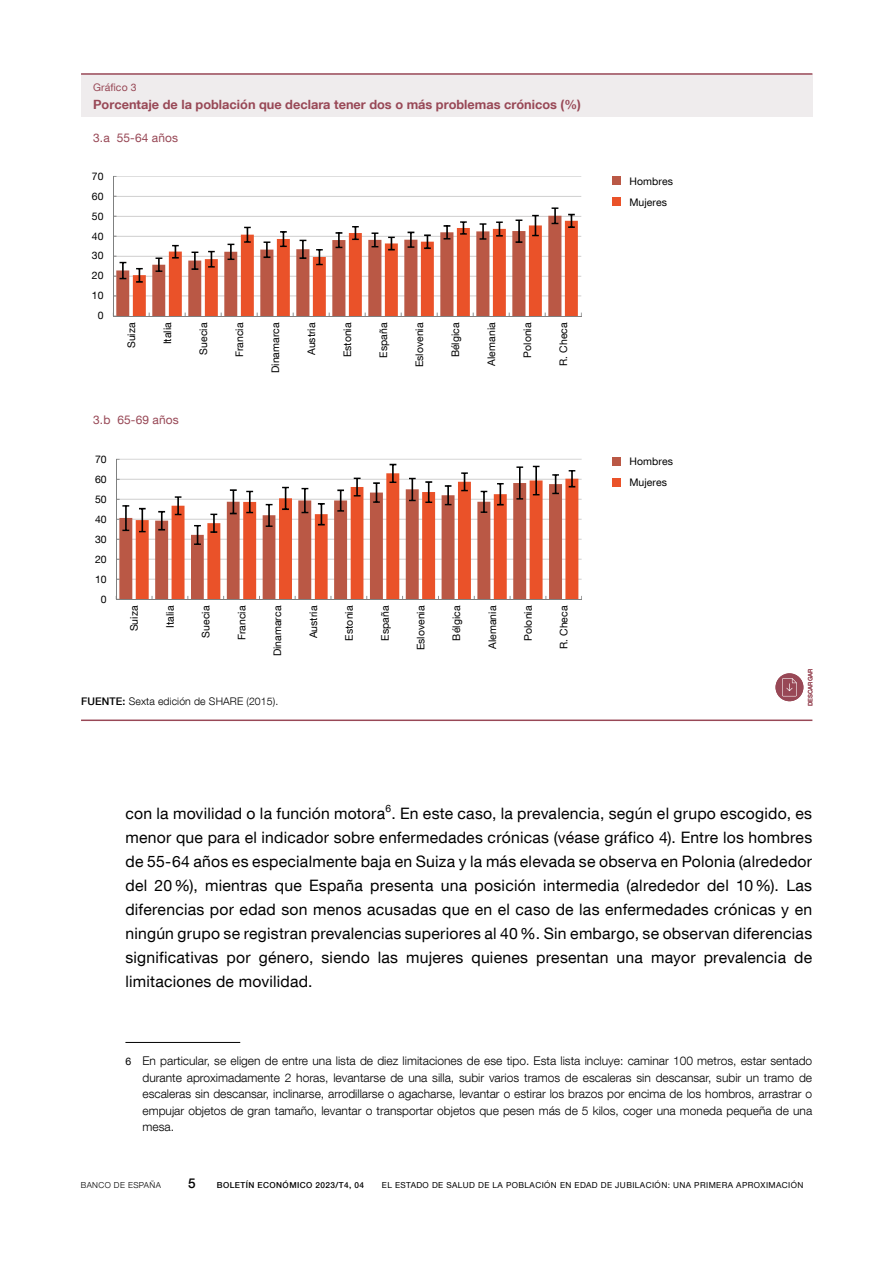
<style>
.page{position:relative;width:893px;height:1263px;background:#fff}
.page>*{position:absolute;margin:0;border:0;box-sizing:border-box;transform-origin:0 0}
.Texto_artículo{font:15.75px/24px "Bd E Neue Helvetica";letter-spacing:.015em;color:#000;text-align:justify}
.t1{font:500 13.5px "Bd E Neue Helvetica";color:#000}
.t2{font:700 12.75px "Bd E Neue Helvetica";color:#984856}
.Citas_1_texto{font:300 12px/16.5px "Bd E Neue Helvetica";color:#000;text-align:justify}
.t3{font:12px "Bd E Neue Helvetica";letter-spacing:.01em;color:#984856}
.t4{font:10.5px "Bd E Neue Helvetica";color:#000}
.t5{font:300 10.5px "Bd E Neue Helvetica";letter-spacing:.01em;color:#000}
.t6{font:10.5px "Bd E Neue Helvetica";letter-spacing:.01em;color:#984856}
.t7{font:8.25px "Bd E Neue Helvetica";letter-spacing:.05em;color:#000}
.t8{font:500 8.25px "Bd E Neue Helvetica";letter-spacing:.05em;color:#000}
.t9{font:300 8.25px "Bd E Neue Helvetica";letter-spacing:.05em;color:#000}
.t10{font:500 6px "Bd E Neue Helvetica";color:#984856}
.s1{font-weight:500}
.s2{font-weight:400;font-size:10.5px}
</style>
<div class="page">
<hr style="left:125px;top:1042px;width:115px;height:1px;background:#000">
<hr style="left:81px;top:719px;width:731px;height:2px;background:#984856">
<div style="left:613px;top:198px;width:8px;height:8px;background:#ea5229"></div>
<div style="left:613px;top:177px;width:8px;height:8px;background:#ba5845"></div>
<div style="left:613px;top:478px;width:8px;height:9px;background:#ea5229"></div>
<div style="left:613px;top:457px;width:8px;height:9px;background:#ba5845"></div>
<div style="left:81px;top:74px;width:731px;height:42px;background:#efeced"></div>
<hr style="left:81px;top:73px;width:731px;height:2px;background:#984856">
<hr style="left:113px;top:196px;width:468px;height:1px;background:#a6a5a5">
<hr style="left:113px;top:176px;width:468px;height:1px;background:#a6a5a5">
<hr style="left:113px;top:176px;width:1px;height:140px;background:#7f8080">
<svg style="left:113px;top:207px;width:469px;height:110px"></svg>
<hr style="left:116px;top:579px;width:466px;height:1px;background:#d9d9d9">
<hr style="left:116px;top:559px;width:466px;height:1px;background:#d9d9d9">
<hr style="left:116px;top:539px;width:466px;height:1px;background:#d9d9d9">
<hr style="left:116px;top:519px;width:466px;height:1px;background:#d9d9d9">
<hr style="left:116px;top:499px;width:466px;height:1px;background:#d9d9d9">
<hr style="left:116px;top:479px;width:466px;height:1px;background:#d9d9d9">
<hr style="left:116px;top:459px;width:466px;height:1px;background:#d9d9d9">
<svg style="left:119px;top:498px;width:17px;height:101px"></svg>
<svg style="left:136px;top:473px;width:442px;height:126px"></svg>
<svg style="left:158px;top:511px;width:7px;height:19px"></svg>
<svg style="left:194px;top:525px;width:7px;height:20px"></svg>
<svg style="left:230px;top:489px;width:7px;height:25px"></svg>
<svg style="left:266px;top:504px;width:7px;height:23px"></svg>
<svg style="left:302px;top:488px;width:6px;height:25px"></svg>
<svg style="left:337px;top:489px;width:7px;height:23px"></svg>
<svg style="left:373px;top:482px;width:7px;height:21px"></svg>
<svg style="left:409px;top:478px;width:7px;height:23px"></svg>
<svg style="left:445px;top:485px;width:6px;height:20px"></svg>
<svg style="left:481px;top:491px;width:6px;height:22px"></svg>
<svg style="left:516px;top:466px;width:7px;height:34px"></svg>
<svg style="left:552px;top:474px;width:7px;height:20px"></svg>
<svg style="left:139px;top:508px;width:7px;height:24px"></svg>
<svg style="left:175px;top:496px;width:6px;height:19px"></svg>
<svg style="left:210px;top:514px;width:7px;height:19px"></svg>
<svg style="left:246px;top:491px;width:7px;height:22px"></svg>
<svg style="left:282px;top:487px;width:7px;height:23px"></svg>
<svg style="left:318px;top:503px;width:7px;height:22px"></svg>
<svg style="left:354px;top:478px;width:7px;height:18px"></svg>
<svg style="left:390px;top:464px;width:6px;height:19px"></svg>
<svg style="left:425px;top:481px;width:7px;height:22px"></svg>
<svg style="left:461px;top:472px;width:7px;height:19px"></svg>
<svg style="left:497px;top:483px;width:7px;height:22px"></svg>
<svg style="left:533px;top:466px;width:6px;height:29px"></svg>
<svg style="left:569px;top:470px;width:6px;height:17px"></svg>
<hr style="left:116px;top:459px;width:1px;height:140px;background:#7f8080">
<svg style="left:117px;top:499px;width:12px;height:32px"></svg>
<hr style="left:116px;top:599px;width:466px;height:1px;background:#7f8080">
<div style="left:775px;top:673px;width:28px;height:28px;background:#984856;border-radius:50%"></div>
<svg style="left:782px;top:678px;width:15px;height:18px"></svg>
<p class="t6" style="left:93px;top:81px;width:45px">Gráfico 3</p>
<p class="t2" style="left:93px;top:96px;width:489px">Porcentaje de la población que declara tener dos o más problemas crónicos (%)</p>
<p class="t3" style="left:93px;top:131px;width:87px">3.a 55-64 años</p>
<p class="t4" style="left:92px;top:169px;width:13px">70</p>
<p class="t4" style="left:92px;top:189px;width:13px">60</p>
<p class="t4" style="left:92px;top:209px;width:13px">50</p>
<p class="t4" style="left:92px;top:229px;width:13px">40</p>
<p class="t4" style="left:92px;top:249px;width:13px">30</p>
<p class="t4" style="left:92px;top:269px;width:13px">20</p>
<p class="t4" style="left:92px;top:289px;width:13px">10</p>
<p class="t4" style="left:98px;top:309px;width:7px">0</p>
<p class="t4" style="left:125px;top:348px;width:27px;rotate:-90deg">Suiza</p>
<p class="t4" style="left:161px;top:344px;width:23px;rotate:-90deg">Italia</p>
<p class="t4" style="left:197px;top:354px;width:33px;rotate:-90deg">Suecia</p>
<p class="t4" style="left:233px;top:357px;width:36px;rotate:-90deg">Francia</p>
<p class="t4" style="left:269px;top:373px;width:52px;rotate:-90deg">Dinamarca</p>
<p class="t4" style="left:305px;top:355px;width:34px;rotate:-90deg">Austria</p>
<p class="t4" style="left:341px;top:357px;width:36px;rotate:-90deg">Estonia</p>
<p class="t4" style="left:377px;top:358px;width:36px;rotate:-90deg">España</p>
<p class="t4" style="left:413px;top:367px;width:46px;rotate:-90deg">Eslovenia</p>
<p class="t4" style="left:449px;top:357px;width:36px;rotate:-90deg">Bélgica</p>
<p class="t4" style="left:485px;top:366px;width:45px;rotate:-90deg">Alemania</p>
<p class="t4" style="left:521px;top:358px;width:36px;rotate:-90deg">Polonia</p>
<p class="t4" style="left:557px;top:366px;width:45px;rotate:-90deg">R. Checa</p>
<p class="t3" style="left:93px;top:412px;width:87px">3.b 65-69 años</p>
<p class="t4" style="left:95px;top:452px;width:13px">70</p>
<p class="t4" style="left:95px;top:472px;width:13px">60</p>
<p class="t4" style="left:95px;top:492px;width:13px">50</p>
<p class="t4" style="left:95px;top:512px;width:13px">40</p>
<p class="t4" style="left:95px;top:532px;width:13px">30</p>
<p class="t4" style="left:95px;top:552px;width:13px">20</p>
<p class="t4" style="left:95px;top:572px;width:13px">10</p>
<p class="t4" style="left:101px;top:592px;width:7px">0</p>
<p class="t4" style="left:128px;top:631px;width:27px;rotate:-90deg">Suiza</p>
<p class="t4" style="left:163px;top:628px;width:23px;rotate:-90deg">Italia</p>
<p class="t4" style="left:199px;top:638px;width:33px;rotate:-90deg">Suecia</p>
<p class="t4" style="left:235px;top:640px;width:36px;rotate:-90deg">Francia</p>
<p class="t4" style="left:271px;top:656px;width:52px;rotate:-90deg">Dinamarca</p>
<p class="t4" style="left:307px;top:638px;width:34px;rotate:-90deg">Austria</p>
<p class="t4" style="left:343px;top:640px;width:36px;rotate:-90deg">Estonia</p>
<p class="t4" style="left:378px;top:641px;width:36px;rotate:-90deg">España</p>
<p class="t4" style="left:414px;top:650px;width:46px;rotate:-90deg">Eslovenia</p>
<p class="t4" style="left:450px;top:640px;width:36px;rotate:-90deg">Bélgica</p>
<p class="t4" style="left:486px;top:649px;width:45px;rotate:-90deg">Alemania</p>
<p class="t4" style="left:522px;top:641px;width:36px;rotate:-90deg">Polonia</p>
<p class="t4" style="left:557px;top:649px;width:45px;rotate:-90deg">R. Checa</p>
<p class="t5" style="left:81px;top:694px;width:199px"><span class="s1">FUENTE:</span> Sexta edición de SHARE (2015).</p>
<p class="t4" style="left:629px;top:174px;width:45px">Hombres</p>
<p class="t4" style="left:629px;top:195px;width:39px">Mujeres</p>
<p class="t4" style="left:629px;top:455px;width:45px">Hombres</p>
<p class="t4" style="left:629px;top:476px;width:39px">Mujeres</p>
<p class="t10" style="left:807px;top:706px;width:39px;rotate:-90deg">DESCARGAR</p>
<p class="Texto_artículo" style="left:125px;top:801px;width:688px">con la movilidad o la función motora<sup>6</sup>. En este caso, la prevalencia, según el grupo escogido, es menor que para el indicador sobre enfermedades crónicas (véase gráfico 4). Entre los hombres de 55-64 años es especialmente baja en Suiza y la más elevada se observa en Polonia (alrededor del 20%), mientras que España presenta una posición intermedia (alrededor del 10%). Las diferencias por edad son menos acusadas que en el caso de las enfermedades crónicas y en ningún grupo se registran prevalencias superiores al 40%. Sin embargo, se observan diferencias significativas por género, siendo las mujeres quienes presentan una mayor prevalencia de limitaciones de movilidad.</p>
<p class="Citas_1_texto" style="left:142px;top:1052px;width:671px;text-indent:-17px"><span class="s2">6</span> En particular, se eligen de entre una lista de diez limitaciones de ese tipo. Esta lista incluye: caminar 100 metros, estar sentado durante aproximadamente 2 horas, levantarse de una silla, subir varios tramos de escaleras sin descansar, subir un tramo de escaleras sin descansar, inclinarse, arrodillarse o agacharse, levantar o estirar los brazos por encima de los hombros, arrastrar o empujar objetos de gran tamaño, levantar o transportar objetos que pesen más de 5 kilos, coger una moneda pequeña de una mesa.</p>
<p class="t9" style="left:81px;top:1180px;width:82px">BANCO DE ESPAÑA</p>
<p class="t1" style="left:188px;top:1175px;width:9px">5</p>
<p class="t8" style="left:217px;top:1180px;width:149px">BOLETÍN ECONÓMICO 2023/T4, 04</p>
<p class="t7" style="left:382px;top:1180px;width:423px">EL ESTADO DE SALUD DE LA POBLACIÓN EN EDAD DE JUBILACIÓN: UNA PRIMERA APROXIMACIÓN</p>
</div>
